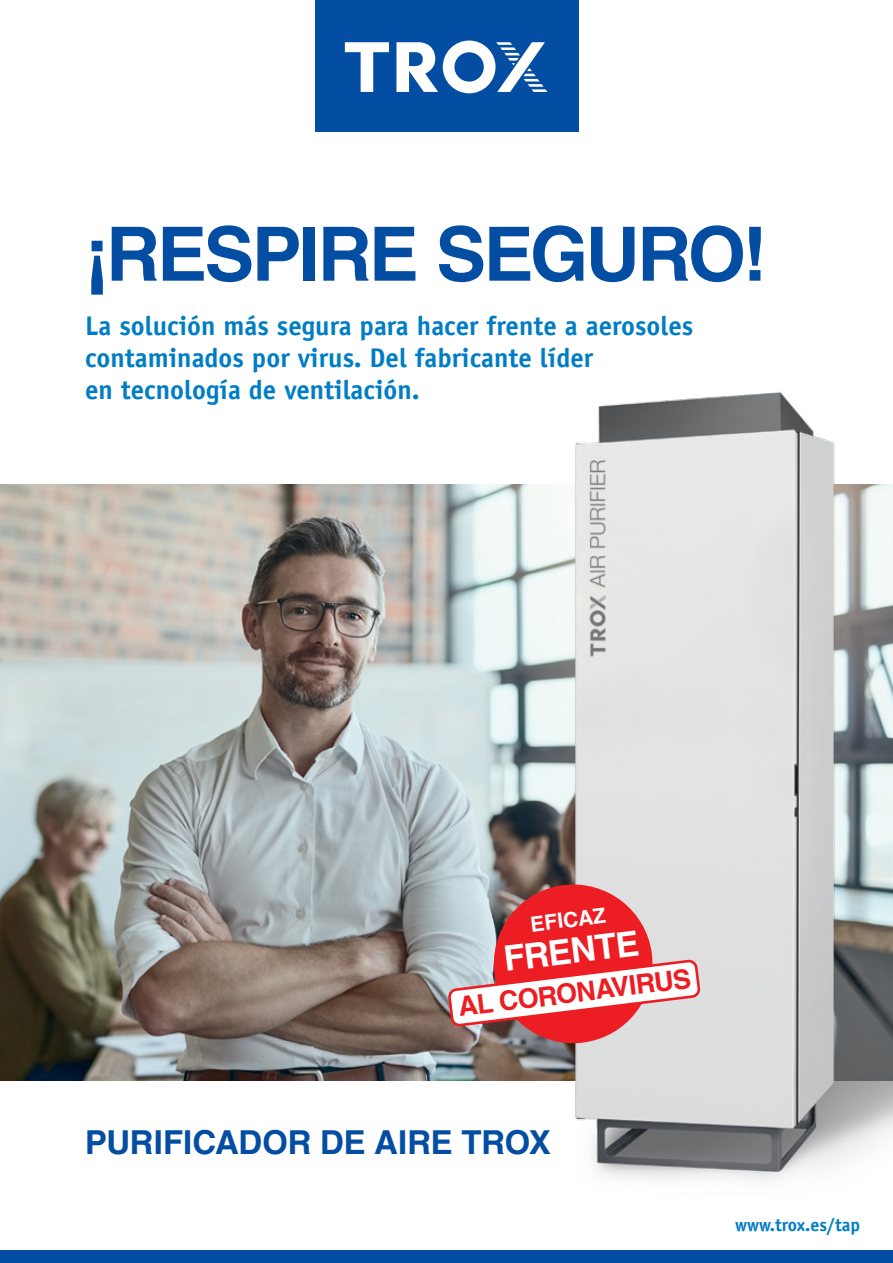
<style>
.page{position:relative;width:893px;height:1263px;background:#fff}
.page>*{position:absolute;margin:0;border:0;box-sizing:border-box;transform-origin:0 0}
.t1{font:700 75px "TROX Helvetica";letter-spacing:-.035em;color:#034ea2}
.t2{font:700 34.95px "TROX Helvetica";color:#fff}
.t3{font:700 33px "TROX Helvetica";letter-spacing:-.005em;color:#034ea2}
.t4{font:700 27px "TROX Helvetica";color:#ed1d24}
.t5{font:700 26.85px/32.2px "TROX Officina Sans";color:#007dc5}
.t6{font:700 21px "TROX Helvetica";color:#fff}
.t7{font:700 18px "TROX Officina Sans";color:#007dc5}
</style>
<div class="page">
<img style="left:0;top:484px;width:561px;height:596px">
<img style="left:561px;top:392px;width:332px;height:789px">
<div style="left:315px;top:0;width:263px;height:132px;background:#034ea2"></div>
<svg style="left:345px;top:42px;width:44px;height:50px"></svg>
<svg style="left:396px;top:41px;width:151px;height:52px"></svg>
<svg style="left:449px;top:880px;width:250px;height:168px"></svg>
<div style="left:0;top:1250px;width:893px;height:13px;background:#034ea2"></div>
<h1 class="t1" style="left:85px;top:211px;width:683px">¡RESPIRE SEGURO!</h1>
<p class="t5" style="left:85px;top:309px;width:610px">La solución más segura para hacer frente a aerosoles contaminados por virus. Del fabricante líder<br>en tecnología de ventilación.</p>
<p class="t6" style="left:529px;top:912px;width:77px;rotate:-7deg">EFICAZ</p>
<h2 class="t2" style="left:502px;top:939px;width:137px;rotate:-7deg">FRENTE</h2>
<p class="t4" style="left:457px;top:991px;width:236px;rotate:-7deg">AL CORONAVIRUS</p>
<p class="t3" style="left:85px;top:1123px;width:467px">PURIFICADOR DE AIRE TROX</p>
<p class="t7" style="left:735px;top:1214px;width:127px">www.trox.es/tap</p>
</div>
